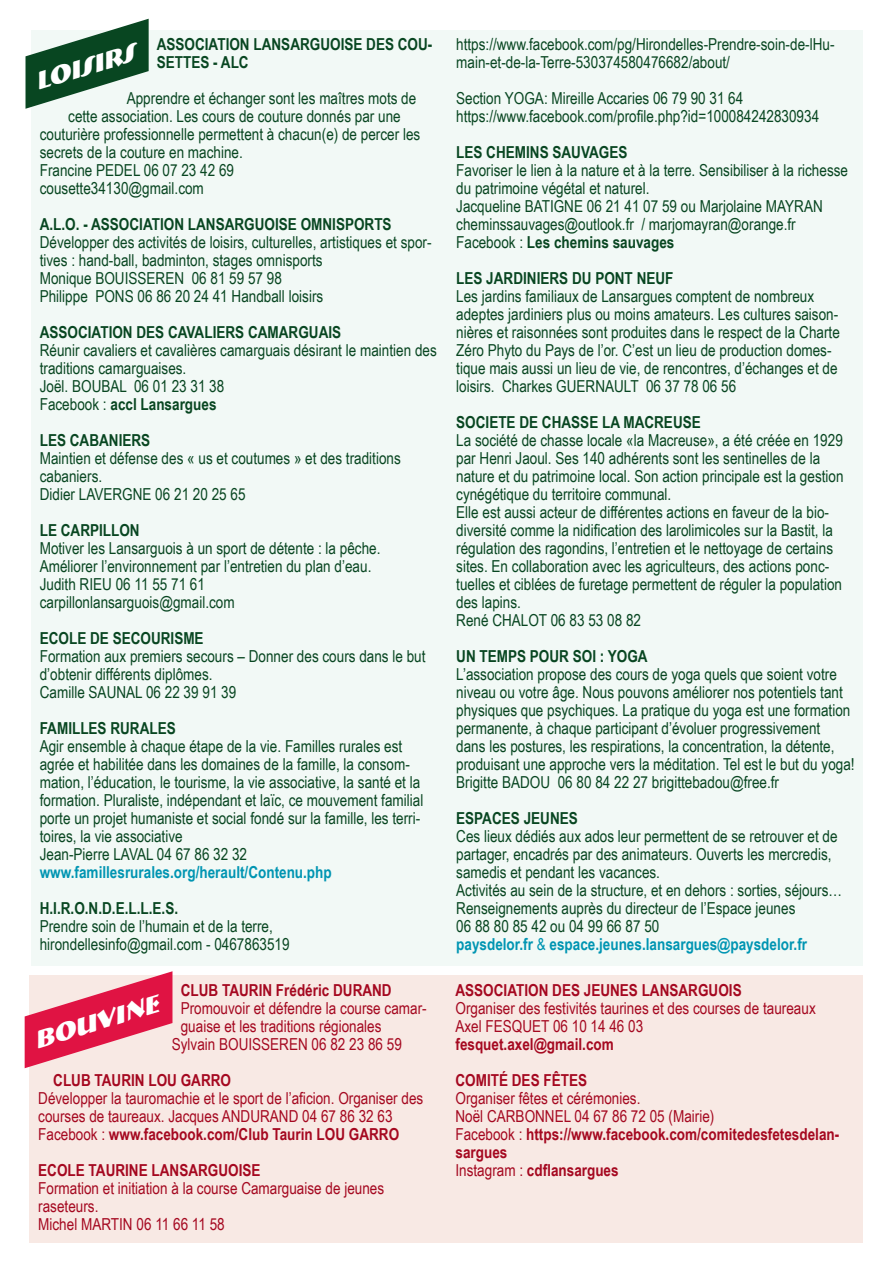
<style>
.page{position:relative;width:893px;height:1263px;background:#fff}
.page>*{position:absolute;margin:0;border:0;box-sizing:border-box;transform-origin:0 0}
.t1{font:italic 700 27px "Bremen";color:#fff}
.t2{font:16.5px/18px "Arial Narrow";color:#084621}
.t3{font:16.5px/18px "Arial Narrow";color:#a50820}
.t4{font:700 16.5px/18px "Arial Narrow";color:#084621}
.t5{font:700 16.5px/18px "Arial Narrow";color:#a50820}
.t6{font:700 16.5px "Arial Narrow";color:#0095b2}
.s1{font-weight:400}
</style>
<div class="page">
<div style="left:31px;top:30px;width:832px;height:935px;background:#f2f9f6"></div>
<div style="left:30px;top:975px;width:833px;height:267px;background:#f8e9e4"></div>
<svg style="left:25px;top:971px;width:147px;height:97px"></svg>
<svg style="left:26px;top:19px;width:123px;height:90px"></svg>
<p class="t4" style="left:157px;top:35px;width:277px">ASSOCIATION LANSARGUOISE DES COU-<br>SETTES - ALC</p>
<p class="t2" style="left:127px;top:89px;width:291px">Apprendre et échanger sont les maîtres mots de</p>
<p class="t2" style="left:68px;top:107px;width:334px">cette association. Les cours de couture donnés par une</p>
<p class="t2" style="left:40px;top:125px;width:382px">couturière professionnelle permettent à chacun(e) de percer les</p>
<p class="t2" style="left:40px;top:143px;width:205px">secrets de la couture en machine.</p>
<p class="t2" style="left:40px;top:161px;width:196px">Francine PEDEL 06 07 23 42 69</p>
<p class="t2" style="left:40px;top:179px;width:166px">cousette34130@gmail.com</p>
<p class="t4" style="left:40px;top:215px;width:353px">A.L.O. - ASSOCIATION LANSARGUOISE OMNISPORTS</p>
<p class="t2" style="left:40px;top:233px;width:393px">Développer des activités de loisirs, culturelles, artistiques et spor&shy;tives : hand-ball, badminton, stages omnisports</p>
<p class="t2" style="left:40px;top:269px;width:244px">Monique BOUISSEREN 06 81 59 57 98</p>
<p class="t2" style="left:40px;top:287px;width:285px">Philippe PONS 06 86 20 24 41 Handball loisirs</p>
<p class="t4" style="left:40px;top:323px;width:303px">ASSOCIATION DES CAVALIERS CAMARGUAIS</p>
<p class="t2" style="left:40px;top:341px;width:399px">Réunir cavaliers et cavalières camarguais désirant le maintien des traditions camarguaises.</p>
<p class="t2" style="left:40px;top:377px;width:186px">Joël. BOUBAL 06 01 23 31 38</p>
<p class="t4" style="left:40px;top:395px;width:178px"><span class="s1">Facebook :</span> accl Lansargues</p>
<p class="t4" style="left:40px;top:431px;width:112px">LES CABANIERS</p>
<p class="t2" style="left:40px;top:449px;width:363px">Maintien et défense des « us et coutumes » et des traditions cabaniers.</p>
<p class="t2" style="left:40px;top:485px;width:207px">Didier LAVERGNE 06 21 20 25 65</p>
<p class="t4" style="left:40px;top:521px;width:101px">LE CARPILLON</p>
<p class="t2" style="left:40px;top:539px;width:342px">Motiver les Lansarguois à un sport de détente : la pêche.</p>
<p class="t2" style="left:40px;top:557px;width:333px">Améliorer l’environnement par l’entretien du plan d’eau.</p>
<p class="t2" style="left:40px;top:575px;width:167px">Judith RIEU 06 11 55 71 61</p>
<p class="t2" style="left:40px;top:593px;width:196px">carpillonlansarguois@gmail.com</p>
<p class="t4" style="left:40px;top:629px;width:165px">ECOLE DE SECOURISME</p>
<p class="t2" style="left:40px;top:647px;width:387px">Formation aux premiers secours – Donner des cours dans le but d’obtenir différents diplômes.</p>
<p class="t2" style="left:40px;top:683px;width:198px">Camille SAUNAL 06 22 39 91 39</p>
<p class="t4" style="left:40px;top:719px;width:138px">FAMILLES RURALES</p>
<p class="t2" style="left:40px;top:737px;width:385px">Agir ensemble à chaque étape de la vie. Familles rurales est agrée et habilitée dans les domaines de la famille, la consom&shy;mation, l’éducation, le tourisme, la vie associative, la santé et la formation. Pluraliste, indépendant et laïc, ce mouvement familial porte un projet humaniste et social fondé sur la famille, les terri&shy;toires, la vie associative</p>
<p class="t2" style="left:40px;top:845px;width:209px">Jean-Pierre LAVAL 04 67 86 32 32</p>
<p class="t6" style="left:40px;top:860px;width:293px">www.famillesrurales.org/herault/Contenu.php</p>
<p class="t4" style="left:40px;top:899px;width:140px">H.I.R.O.N.D.E.L.L.E.S.</p>
<p class="t2" style="left:40px;top:917px;width:235px">Prendre soin de l’humain et de la terre,</p>
<p class="t2" style="left:40px;top:935px;width:251px">hirondellesinfo@gmail.com - 0467863519</p>
<p class="t1" style="left:30px;top:65px;width:105px;rotate:-17deg">LOISIRS</p>
<p class="t2" style="left:456px;top:35px;width:380px">https://www.facebook.com/pg/Hirondelles-Prendre-soin-de-lHu&shy;main-et-de-la-Terre-530374580476682/about/</p>
<p class="t2" style="left:456px;top:89px;width:289px">Section YOGA: Mireille Accaries 06 79 90 31 64</p>
<p class="t2" style="left:456px;top:107px;width:364px">https://www.facebook.com/profile.php?id=100084242830934</p>
<p class="t4" style="left:456px;top:143px;width:173px">LES CHEMINS SAUVAGES</p>
<p class="t2" style="left:456px;top:161px;width:393px">Favoriser le lien à la nature et à la terre. Sensibiliser à la richesse du patrimoine végétal et naturel.</p>
<p class="t2" style="left:456px;top:197px;width:368px">Jacqueline BATIGNE 06 21 41 07 59 ou Marjolaine MAYRAN</p>
<p class="t2" style="left:456px;top:215px;width:341px">cheminssauvages@outlook.fr / marjomayran@orange.fr</p>
<p class="t4" style="left:456px;top:233px;width:220px"><span class="s1">Facebook :</span> Les chemins sauvages</p>
<p class="t4" style="left:456px;top:269px;width:219px">LES JARDINIERS DU PONT NEUF</p>
<p class="t2" style="left:456px;top:287px;width:385px">Les jardins familiaux de Lansargues comptent de nombreux adeptes jardiniers plus ou moins amateurs. Les cultures saison&shy;nières et raisonnées sont produites dans le respect de la Charte Zéro Phyto du Pays de l’or. C’est un lieu de production domes&shy;tique mais aussi un lieu de vie, de rencontres, d’échanges et de loisirs. Charkes GUERNAULT 06 37 78 06 56</p>
<p class="t4" style="left:456px;top:413px;width:246px">SOCIETE DE CHASSE LA MACREUSE</p>
<p class="t2" style="left:456px;top:431px;width:389px">La société de chasse locale «la Macreuse», a été créée en 1929 par Henri Jaoul. Ses 140 adhérents sont les sentinelles de la nature et du patrimoine local. Son action principale est la gestion cynégétique du territoire communal.</p>
<p class="t2" style="left:456px;top:503px;width:387px">Elle est aussi acteur de différentes actions en faveur de la bio&shy;diversité comme la nidification des larolimicoles sur la Bastit, la régulation des ragondins, l’entretien et le nettoyage de certains sites. En collaboration avec les agriculteurs, des actions ponc&shy;tuelles et ciblées de furetage permettent de réguler la population des lapins.</p>
<p class="t2" style="left:456px;top:611px;width:186px">René CHALOT 06 83 53 08 82</p>
<p class="t4" style="left:456px;top:647px;width:193px">UN TEMPS POUR SOI : YOGA</p>
<p class="t2" style="left:456px;top:665px;width:400px">L’association propose des cours de yoga quels que soient votre niveau ou votre âge. Nous pouvons améliorer nos potentiels tant physiques que psychiques. La pratique du yoga est une formation permanente, à chaque participant d’évoluer progressivement<br>dans les postures, les respirations, la concentration, la détente, produisant une approche vers la méditation. Tel est le but du yoga!</p>
<p class="t2" style="left:456px;top:773px;width:324px">Brigitte BADOU 06 80 84 22 27 brigittebadou@free.fr</p>
<p class="t4" style="left:456px;top:809px;width:123px">ESPACES JEUNES</p>
<p class="t2" style="left:456px;top:827px;width:383px">Ces lieux dédiés aux ados leur permettent de se retrouver et de partager, encadrés par des animateurs. Ouverts les mercredis, samedis et pendant les vacances.</p>
<p class="t2" style="left:456px;top:881px;width:387px">Activités au sein de la structure, et en dehors : sorties, séjours…</p>
<p class="t2" style="left:456px;top:899px;width:341px">Renseignements auprès du directeur de l’Espace jeunes</p>
<p class="t2" style="left:456px;top:917px;width:205px">06 88 80 85 42 ou 04 99 66 87 50</p>
<p class="t6" style="left:456px;top:932px;width:352px">paysdelor.fr <span class="s1">&amp;</span> espace.jeunes.lansargues@paysdelor.fr</p>
<p class="t5" style="left:181px;top:980px;width:212px">CLUB TAURIN Frédéric DURAND</p>
<p class="t3" style="left:181px;top:998px;width:247px">Promouvoir et défendre la course camar&shy;guaise et les traditions régionales</p>
<p class="t3" style="left:172px;top:1034px;width:232px">Sylvain BOUISSEREN 06 82 23 86 59</p>
<p class="t5" style="left:53px;top:1070px;width:179px">CLUB TAURIN LOU GARRO</p>
<p class="t3" style="left:38px;top:1088px;width:387px">Développer la tauromachie et le sport de l’aficion. Organiser des courses de taureaux. Jacques ANDURAND 04 67 86 32 63</p>
<p class="t5" style="left:38px;top:1124px;width:362px"><span class="s1">Facebook :</span> www.facebook.com/Club Taurin LOU GARRO</p>
<p class="t5" style="left:38px;top:1160px;width:224px">ECOLE TAURINE LANSARGUOISE</p>
<p class="t3" style="left:38px;top:1178px;width:347px">Formation et initiation à la course Camarguaise de jeunes</p>
<p class="t3" style="left:38px;top:1196px;width:62px">raseteurs.</p>
<p class="t3" style="left:38px;top:1214px;width:188px">Michel MARTIN 06 11 66 11 58</p>
<p class="t1" style="left:29px;top:1024px;width:131px;rotate:-17deg">BOUVINE</p>
<p class="t5" style="left:455px;top:980px;width:288px">ASSOCIATION DES JEUNES LANSARGUOIS</p>
<p class="t3" style="left:455px;top:998px;width:362px">Organiser des festivités taurines et des courses de taureaux</p>
<p class="t3" style="left:455px;top:1016px;width:189px">Axel FESQUET 06 10 14 46 03</p>
<p class="t5" style="left:455px;top:1034px;width:160px">fesquet.axel@gmail.com</p>
<p class="t5" style="left:455px;top:1070px;width:133px">COMITÉ DES FÊTES</p>
<p class="t3" style="left:455px;top:1088px;width:186px">Organiser fêtes et cérémonies.</p>
<p class="t3" style="left:455px;top:1106px;width:260px">Noël CARBONNEL 04 67 86 72 05 (Mairie)</p>
<p class="t5" style="left:455px;top:1124px;width:385px"><span class="s1">Facebook :</span> https://www.facebook.com/comitedesfetesdelan&shy;sargues</p>
<p class="t5" style="left:455px;top:1160px;width:165px"><span class="s1">Instagram :</span> cdflansargues</p>
</div>
